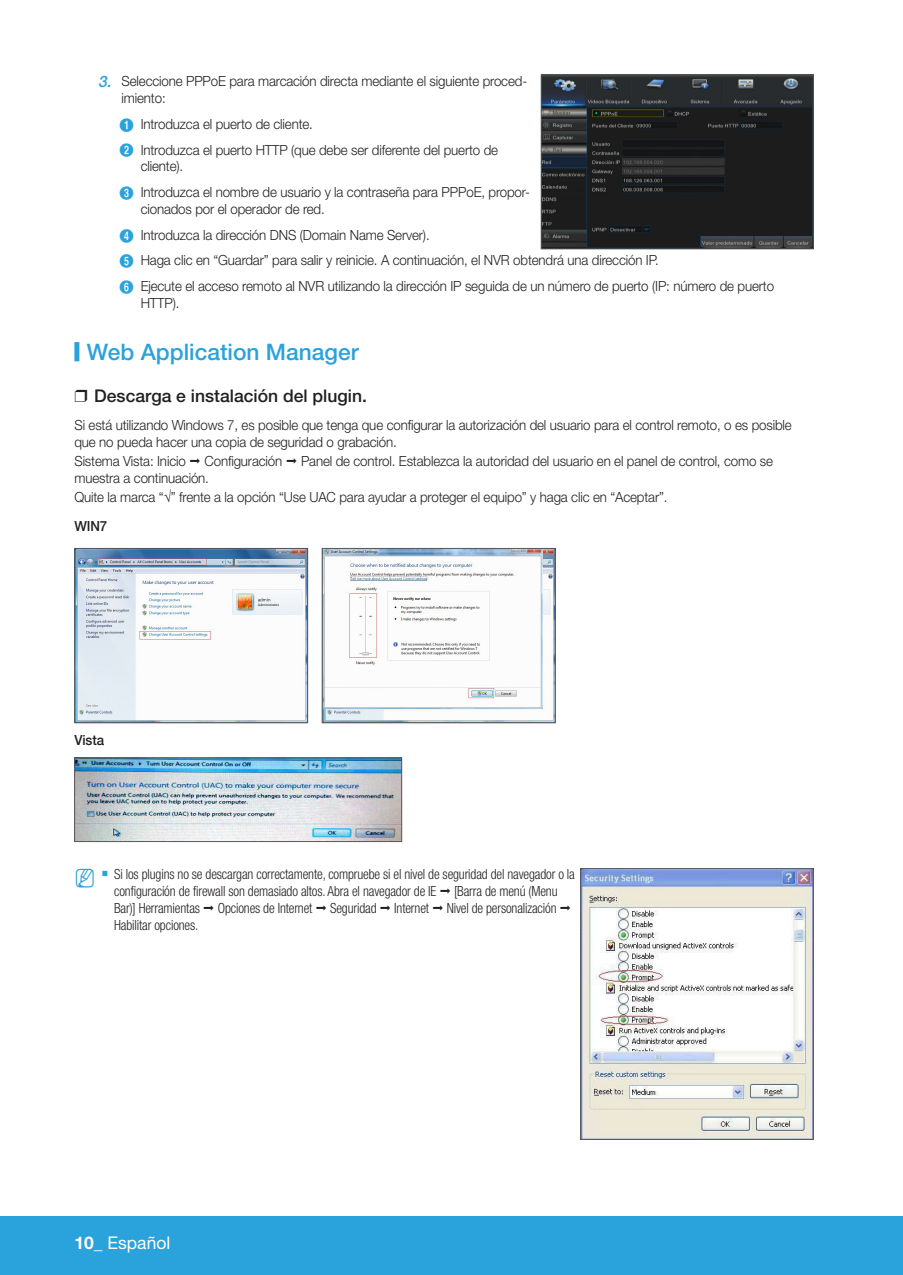
<style>
.page{position:relative;width:903px;height:1275px;background:#fff}
.page>*{position:absolute;margin:0;border:0;box-sizing:border-box;transform-origin:0 0}
.t1{font:500 22.75px "Helvetica Neue cp";color:#2aa2db}
.t2{font:500 17.5px "Helvetica Neue cp";color:#231f20}
.t3{font:17.5px "Helvetica Neue cp";color:#fff}
.t4{font:300 14px/25.7px "Helvetica Neue cp";letter-spacing:-.01em;color:#231f20;scale:.95 1}
.t5{font:300 condensed 14px/16.8px "Helvetica Neue cp";letter-spacing:-.01em;color:#231f20;scale:.95 1}
.t6{font:500 14px "Helvetica Neue cp";letter-spacing:-.01em;color:#231f20;scale:.95 1}
.s1{font-weight:500;font-style:italic;font-size:15.75px;color:#2aa2db}
.s2{font-family:"Numberblackfilled";font-weight:400;color:#2aa2db}
.s3{font-family:"CP Icon 2";font-weight:400}
.s4{font-weight:500}
.s5{font-family:"CP Icon 2";font-weight:400;font-stretch:normal;font-size:21px;color:#2aa2db}
.s6{font-family:"SI Icon HR755";font-weight:400;font-stretch:normal;font-size:15.75px;color:#2aa2db}
.s7{font-family:"CP Icon 2";font-weight:400;font-stretch:normal}
.s8{font-weight:700}
</style>
<div class="page">
<div style="left:0;top:1216px;width:903px;height:59px;background:#2aa2db"></div>
<div style="left:74px;top:342px;width:5px;height:19px;background:#2aa2db"></div>
<img style="left:324px;top:550px;width:229px;height:171px">
<div style="left:322px;top:548px;width:233px;height:175px;border:1px solid #57585a"></div>
<img style="left:76px;top:550px;width:230px;height:171px">
<div style="left:74px;top:548px;width:234px;height:175px;border:1px solid #57585a"></div>
<img style="left:76px;top:760px;width:324px;height:80px">
<div style="left:74px;top:758px;width:328px;height:84px;border:1px solid #57585a"></div>
<img style="left:582px;top:870px;width:230px;height:268px">
<div style="left:580px;top:868px;width:234px;height:272px;border:1px solid #57585a"></div>
<img style="left:543px;top:76px;width:269px;height:171px">
<div style="left:541px;top:74px;width:273px;height:175px;border:1px solid #57585a"></div>
<p class="t4" style="left:122px;top:73px;width:429px;line-height:16.8px;text-indent:-23px"><span class="s1">3.</span> Seleccione PPPoE para marcación directa mediante el siguiente proced&shy;imiento:</p>
<p class="t4" style="left:119px;top:111px;width:400px"><span class="s2">1</span> Introduzca el puerto de cliente.<br><span class="s2">2</span> Introduzca el puerto HTTP (que debe ser diferente del puerto de</p>
<p class="t4" style="left:119px;top:154px;width:434px;text-indent:22px">cliente).<br><span class="s2">3</span> Introduzca el nombre de usuario y la contraseña para PPPoE, propor-</p>
<p class="t4" style="left:119px;top:196px;width:691px;text-indent:22px">cionados por el operador de red.<br><span class="s2">4</span> Introduzca la dirección DNS (Domain Name Server).<br><span class="s2">5</span> Haga clic en “Guardar” para salir y reinicie. A continuación, el NVR obtendrá una dirección IP.<br><span class="s2">6</span> Ejecute el acceso remoto al NVR utilizando la dirección IP seguida de un número de puerto (IP: número de puerto</p>
<p class="t4" style="left:141px;top:290px;width:42px">HTTP).</p>
<h1 class="t1" style="left:87px;top:338px;width:273px">Web Application Manager</h1>
<p class="t2" style="left:74px;top:386px;width:294px">❒ Descarga e instalación del plugin.</p>
<p class="t4" style="left:74px;top:417px;width:757px;line-height:16.8px">Si está utilizando Windows 7, es posible que tenga que configurar la autorización del usuario para el control remoto, o es posible que no pueda hacer una copia de seguridad o grabación.</p>
<p class="t4" style="left:74px;top:453px;width:737px;line-height:16.8px">Sistema Vista: Inicio <span class="s3">;</span> Configuración <span class="s3">;</span> Panel de control. Establezca la autoridad del usuario en el panel de control, como se muestra a continuación.</p>
<p class="t4" style="left:74px;top:483px;width:626px;line-height:29.2px">Quite la marca “√” frente a la opción “Use UAC para ayudar a proteger el equipo” y haga clic en “Aceptar”.<br><span class="s4">WIN7</span></p>
<p class="t6" style="left:74px;top:732px;width:33px">Vista</p>
<p class="t5" style="left:114px;top:866px;width:487px;text-indent:-40px"><span class="s5">M</span> <span class="s6">`</span> Si los plugins no se descargan correctamente, compruebe si el nivel de seguridad del navegador o la configuración de firewall son demasiado altos. Abra el navegador de IE <span class="s7">;</span> [Barra de menú (Menu Bar)] Herramientas <span class="s7">;</span> Opciones de Internet <span class="s7">;</span> Seguridad <span class="s7">;</span> Internet <span class="s7">;</span> Nivel de personalización <span class="s7">; </span>Habilitar opciones.</p>
<p class="t3" style="left:74px;top:1233px;width:97px"><span class="s8">10_</span> Español</p>
</div>
